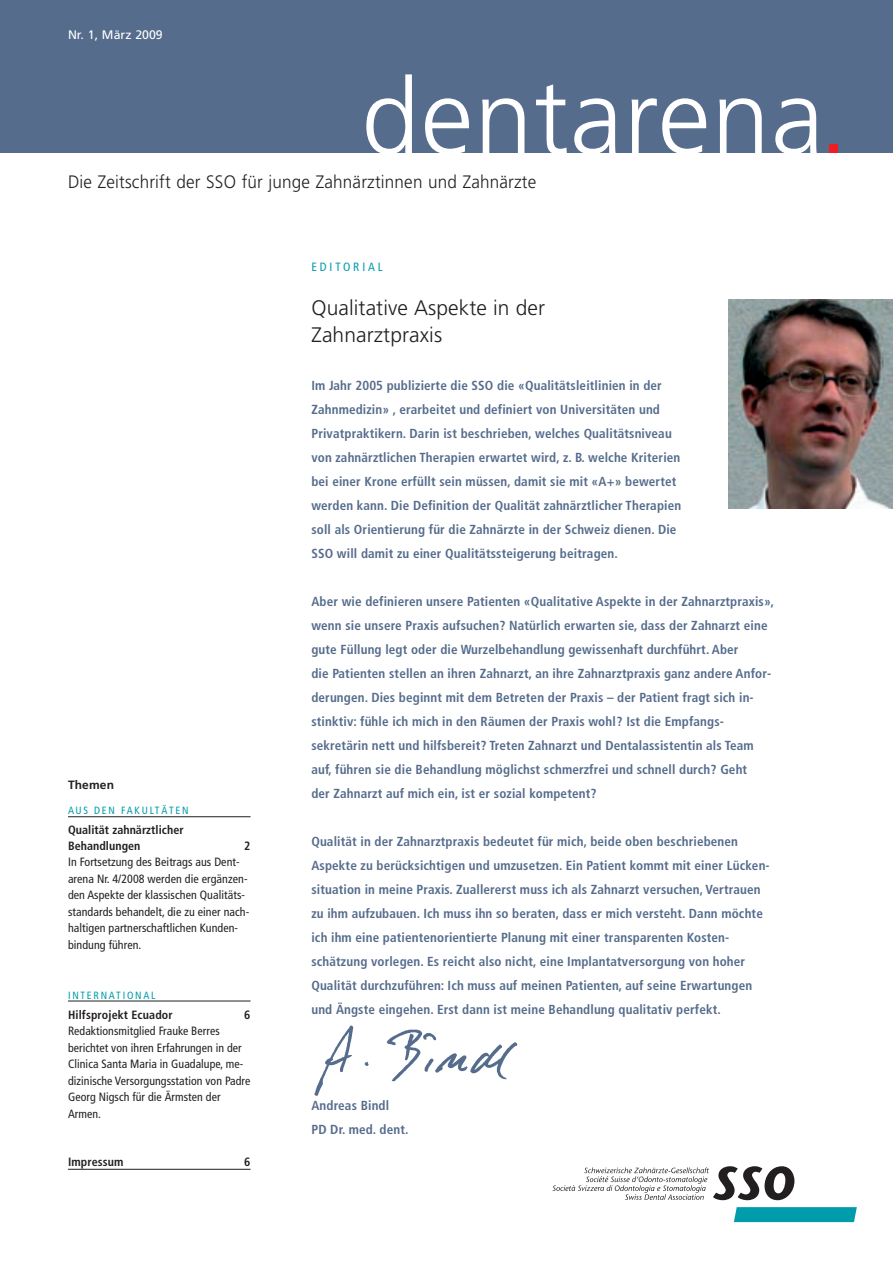
<style>
.page{position:relative;width:893px;height:1263px;background:#fff}
.page>*{position:absolute;margin:0;border:0;box-sizing:border-box;transform-origin:0 0}
.t1{font:300 105px "Frutiger LT";letter-spacing:.01em;color:#fff}
.t2{font:300 21px/27px "Frutiger LT";letter-spacing:.005em;color:#231f20}
.t3{font:300 18px "Frutiger LT";letter-spacing:.01em;color:#231f20;scale:.95 1}
.t4{font:700 condensed 13.2px/24px "Frutiger LT";letter-spacing:.01em;color:#566c8c}
.t5{font:12.3px "Frutiger LT";color:#fff}
.t6{font:condensed 12px/16.5px "Frutiger LT";letter-spacing:.005em;color:#231f20}
.t7{font:700 condensed 12px/15.8px "Frutiger LT";letter-spacing:.005em;color:#231f20}
.t8{font:condensed 12px "Frutiger LT";letter-spacing:.24em;color:#009cac}
.t9{font:700 12px "Frutiger LT";letter-spacing:.01em;color:#231f20}
.t10{font:condensed 10.5px "Frutiger LT";letter-spacing:.17em;color:#009cac}
.s1{color:#ee1e24}
</style>
<div class="page">
<svg style="left:734px;top:1207px;width:123px;height:15px"></svg>
<svg style="left:552px;top:1166px;width:242px;height:34px"></svg>
<div style="left:0;top:0;width:893px;height:153px;background:#566c8c"></div>
<img style="left:314px;top:1025px;width:204px;height:71px">
<img style="left:729px;top:300px;width:164px;height:208px">
<hr style="left:68px;top:816px;width:183px;height:1px;background:#231f20">
<hr style="left:68px;top:1001px;width:183px;height:1px;background:#231f20">
<hr style="left:68px;top:1169px;width:183px;height:1px;background:#231f20">
<p class="t5" style="left:68px;top:30px;width:96px">Nr. 1, März 2009</p>
<h1 class="t1" style="left:361px;top:74px;width:488px">dentarena<span class="s1">.</span></h1>
<h3 class="t3" style="left:68px;top:174px;width:494px">Die Zeitschrift der SSO für junge Zahnärztinnen und Zahnärzte</h3>
<p class="t9" style="left:68px;top:780px;width:48px">Themen</p>
<p class="t10" style="left:68px;top:806px;width:122px">AUS DEN FAKULTÄTEN</p>
<p class="t7" style="left:68px;top:823px;width:117px">Qualität zahnärztlicher<br>Behandlungen</p>
<p class="t7" style="left:244px;top:839px;width:8px">2</p>
<p class="t6" style="left:68px;top:855px;width:183px">In Fortsetzung des Beitrags aus Dent&shy;arena Nr. 4/2008 werden die ergänzen&shy;den Aspekte der klassischen Qualitäts&shy;standards behandelt, die zu einer nach&shy;haltigen partnerschaftlichen Kunden&shy;bindung führen.</p>
<p class="t10" style="left:68px;top:990px;width:89px">INTERNATIONAL</p>
<p class="t7" style="left:68px;top:1007px;width:106px">Hilfsprojekt Ecuador</p>
<p class="t7" style="left:244px;top:1007px;width:8px">6</p>
<p class="t6" style="left:68px;top:1023px;width:184px">Redaktionsmitglied Frauke Berres berichtet von ihren Erfahrungen in der<br>Clinica Santa Maria in Guadalupe, me&shy;dizinische Versorgungsstation von Padre<br>Georg Nigsch für die Ärmsten der<br>Armen.</p>
<p class="t7" style="left:68px;top:1155px;width:57px">Impressum</p>
<p class="t7" style="left:244px;top:1155px;width:8px">6</p>
<p class="t8" style="left:311px;top:262px;width:73px">EDITORIAL</p>
<h2 class="t2" style="left:311px;top:296px;width:235px">Qualitative Aspekte in der<br>Zahnarztpraxis</h2>
<p class="t4" style="left:311px;top:374px;width:371px">Im Jahr 2005 publizierte die SSO die «Qualitätsleitlinien in der Zahnmedizin» , erarbeitet und definiert von Universitäten und Privatpraktikern. Darin ist beschrieben, welches Qualitätsniveau von zahnärztlichen Therapien erwartet wird, z. B. welche Kriterien bei einer Krone erfüllt sein müssen, damit sie mit «A+» bewertet werden kann. Die Definition der Qualität zahnärztlicher Therapien soll als Orientierung für die Zahnärzte in der Schweiz dienen. Die SSO will damit zu einer Qualitätssteigerung beitragen.</p>
<p class="t4" style="left:311px;top:590px;width:464px">Aber wie definieren unsere Patienten «Qualitative Aspekte in der Zahnarztpraxis», wenn sie unsere Praxis aufsuchen? Natürlich erwarten sie, dass der Zahnarzt eine gute Füllung legt oder die Wurzelbehandlung gewissenhaft durchführt. Aber<br>die Patienten stellen an ihren Zahnarzt, an ihre Zahnarztpraxis ganz andere Anfor&shy;derungen. Dies beginnt mit dem Betreten der Praxis – der Patient fragt sich in&shy;stinktiv: fühle ich mich in den Räumen der Praxis wohl? Ist die Empfangs&shy;sekretärin nett und hilfsbereit? Treten Zahnarzt und Dentalassistentin als Team auf, führen sie die Behandlung möglichst schmerzfrei und schnell durch? Geht<br>der Zahnarzt auf mich ein, ist er sozial kompetent?</p>
<p class="t4" style="left:311px;top:830px;width:460px">Qualität in der Zahnarztpraxis bedeutet für mich, beide oben beschriebenen Aspekte zu berücksichtigen und umzusetzen. Ein Patient kommt mit einer Lücken&shy;situation in meine Praxis. Zuallererst muss ich als Zahnarzt versuchen, Vertrauen zu ihm aufzubauen. Ich muss ihn so beraten, dass er mich versteht. Dann möchte ich ihm eine patientenorientierte Planung mit einer transparenten Kosten&shy;schätzung vorlegen. Es reicht also nicht, eine Implantatversorgung von hoher Qualität durchzuführen: Ich muss auf meinen Patienten, auf seine Erwartungen und Ängste eingehen. Erst dann ist meine Behandlung qualitativ perfekt.</p>
<p class="t4" style="left:311px;top:1094px;width:99px">Andreas Bindl<br>PD Dr. med. dent.</p>
</div>
